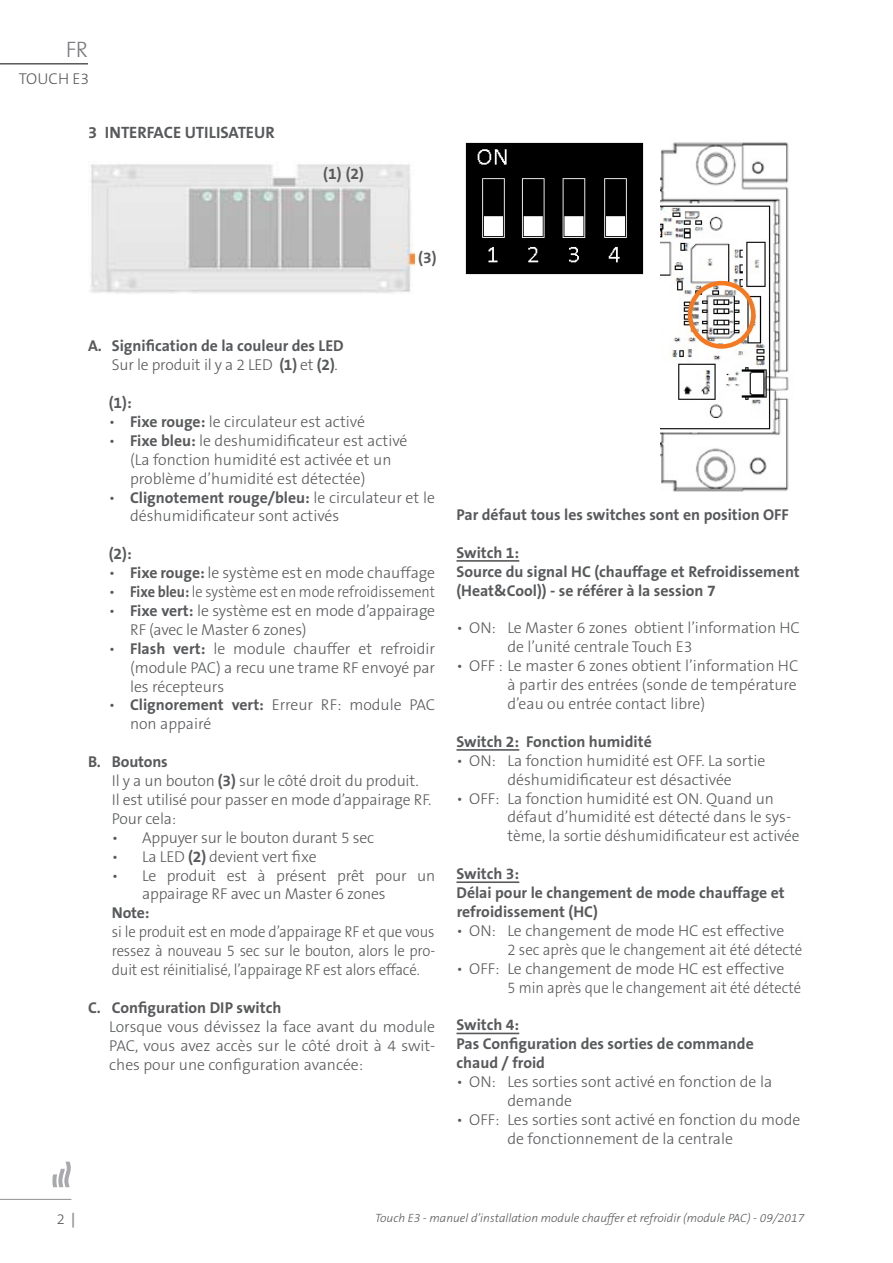
<style>
.page{position:relative;width:893px;height:1263px;background:#fff}
.page>*{position:absolute;margin:0;border:0;box-sizing:border-box;transform-origin:0 0}
.t1{font:300 22.5px "The Sans B3";color:#797a7d}
.t2{font:700 16.5px "The Sans B7";letter-spacing:-.005em;color:#58595b}
.t3{font:300 15.75px/18.9px "The Sans B3";color:#58595b}
.t4{font:700 15.75px/18.9px "The Sans B7";color:#58595b}
.t5{font:300 15.75px/18.9px "The Sans B3";color:#58595b;text-align:justify;scale:.94 1}
.t6{font:300 14.7px "The Sans B3";color:#58595b}
.t7{font:italic 300 12px "The Sans B3";color:#58595b}
.s1{font-family:"The Sans B7";font-weight:700}
.s2{font-family:"The Sans B3";font-weight:300}
.s3{font-family:"The Sans B7";font-weight:700;color:#939598}
</style>
<div class="page">
<svg style="left:52px;top:1161px;width:19px;height:26px"></svg>
<hr style="left:0;top:1199px;width:71px;height:1px;background:#939598">
<img style="left:90px;top:164px;width:325px;height:130px">
<hr style="left:456px;top:560px;width:63px;height:2px;background:#58595b">
<hr style="left:456px;top:749px;width:63px;height:2px;background:#58595b">
<hr style="left:456px;top:881px;width:63px;height:2px;background:#58595b">
<hr style="left:456px;top:1033px;width:63px;height:1px;background:#58595b">
<img style="left:465px;top:143px;width:178px;height:132px">
<img style="left:660px;top:142px;width:129px;height:350px">
<div style="left:688px;top:281px;width:68px;height:68px;border:4px solid #f47920;border-radius:50%"></div>
<hr style="left:0;top:63px;width:88px;height:2px;background:#58595b">
<h1 class="t1" style="left:66px;top:38px;width:24px">FR</h1>
<p class="t3" style="left:19px;top:70px;width:72px">TOUCH E3</p>
<p class="t2" style="left:88px;top:124px;width:188px">3 INTERFACE UTILISATEUR</p>
<p class="t4" style="left:323px;top:166px;width:42px">(1) (2)</p>
<p class="t4" style="left:418px;top:249px;width:20px">(3)</p>
<p class="t4" style="left:88px;top:337px;width:257px">A. Signification de la couleur des LED</p>
<p class="t3" style="left:112px;top:356px;width:228px">Sur le produit il y a 2 LED <span class="s1">(1)</span> et <span class="s1">(2)</span>.</p>
<p class="t4" style="left:109px;top:394px;width:24px">(1):</p>
<p class="t3" style="left:109px;top:413px;width:258px">• <span class="s1">Fixe rouge:</span> le circulateur est activé</p>
<p class="t3" style="left:130px;top:432px;width:279px;text-indent:-21px">• <span class="s1">Fixe bleu:</span> le deshumidificateur est activé (La fonction humidité est activée et un problème d’humidité est détectée)</p>
<p class="t4" style="left:109px;top:489px;width:328px"><span class="s2">•</span> Clignotement rouge/bleu: <span class="s2">le circulateur et le</span></p>
<p class="t3" style="left:130px;top:508px;width:211px">déshumidificateur sont activés</p>
<p class="t4" style="left:109px;top:545px;width:24px">(2):</p>
<p class="t3" style="left:109px;top:564px;width:328px">• <span class="s1">Fixe rouge:</span> le système est en mode chauffage</p>
<p class="t3" style="left:109px;top:583px;width:328px">• <span class="s1">Fixe bleu:</span> le système est en mode refroidissement</p>
<p class="t3" style="left:130px;top:602px;width:307px;text-indent:-21px">• <span class="s1">Fixe vert:</span> le système est en mode d’appairage<br>RF (avec le Master 6 zones)</p>
<p class="t3" style="left:130px;top:640px;width:307px;text-align:justify;text-indent:-21px">• <span class="s1">Flash vert:</span> le module chauffer et refroidir (module PAC) a recu une trame RF envoyé par les récepteurs</p>
<p class="t3" style="left:130px;top:697px;width:307px;text-indent:-21px">• <span class="s1">Clignorement vert:</span> Erreur RF: module PAC non appairé</p>
<p class="t4" style="left:88px;top:753px;width:81px">B. Boutons</p>
<p class="t3" style="left:112px;top:772px;width:321px">Il y a un bouton <span class="s1">(3)</span> sur le côté droit du produit.<br>Il est utilisé pour passer en mode d’appairage RF.<br>Pour cela:</p>
<p class="t3" style="left:112px;top:829px;width:264px">• Appuyer sur le bouton durant 5 sec</p>
<p class="t3" style="left:112px;top:848px;width:206px">• La LED <span class="s1">(2)</span> devient vert fixe</p>
<p class="t3" style="left:142px;top:867px;width:295px;text-indent:-30px">• Le produit est à présent prêt pour un appairage RF avec un Master 6 zones</p>
<p class="t4" style="left:112px;top:904px;width:39px">Note:</p>
<p class="t5" style="left:112px;top:923px;width:346px">si le produit est en mode d’appairage RF et que vous ressez à nouveau 5 sec sur le bouton, alors le pro&shy;duit est réinitialisé, l’appairage RF est alors effacé.</p>
<p class="t4" style="left:88px;top:999px;width:195px">C. Configuration DIP switch</p>
<p class="t3" style="left:109px;top:1018px;width:327px;text-align:justify">Lorsque vous dévissez la face avant du module PAC, vous avez accès sur le côté droit à 4 swit&shy;ches pour une configuration avancée:</p>
<p class="t4" style="left:456px;top:506px;width:334px">Par défaut tous les switches sont en position OFF</p>
<p class="t4" style="left:456px;top:544px;width:345px">Switch 1:<br>Source du signal HC (chauffage et Refroidissement (Heat&amp;Cool)) - se référer à la session 7</p>
<p class="t3" style="left:507px;top:620px;width:294px;text-indent:-51px">• ON: Le Master 6 zones obtient l’information HC de l’unité centrale Touch E3</p>
<p class="t3" style="left:507px;top:657px;width:292px;text-align:justify;text-indent:-51px">• OFF : Le master 6 zones obtient l’information HC à partir des entrées (sonde de température d’eau ou entrée contact libre)</p>
<p class="t4" style="left:456px;top:733px;width:197px">Switch 2: Fonction humidité</p>
<p class="t3" style="left:507px;top:752px;width:259px;text-indent:-51px">• ON: La fonction humidité est OFF. La sortie déshumidificateur est désactivée</p>
<p class="t3" style="left:507px;top:790px;width:294px;text-indent:-51px">• OFF: La fonction humidité est ON. Quand un défaut d’humidité est détecté dans le sys&shy;tème, la sortie déshumidificateur est activée</p>
<p class="t4" style="left:456px;top:865px;width:330px">Switch 3:<br>Délai pour le changement de mode chauffage et refroidissement (HC)</p>
<p class="t3" style="left:507px;top:922px;width:296px;text-indent:-51px">• ON: Le changement de mode HC est effective<br>2 sec après que le changement ait été détecté</p>
<p class="t3" style="left:507px;top:960px;width:295px;text-indent:-51px">• OFF: Le changement de mode HC est effective<br>5 min après que le changement ait été détecté</p>
<p class="t4" style="left:456px;top:1016px;width:299px">Switch 4:<br>Pas Configuration des sorties de commande chaud / froid</p>
<p class="t3" style="left:507px;top:1073px;width:266px;text-indent:-51px">• ON: Les sorties sont activé en fonction de la demande</p>
<p class="t3" style="left:507px;top:1111px;width:294px;text-indent:-51px">• OFF: Les sorties sont activé en fonction du mode de fonctionnement de la centrale</p>
<p class="t6" style="left:57px;top:1211px;width:20px">2 <span class="s3">|</span></p>
<p class="t7" style="left:375px;top:1212px;width:431px">Touch E3 - manuel d’installation module chauffer et refroidir (module PAC) - 09/2017</p>
</div>
